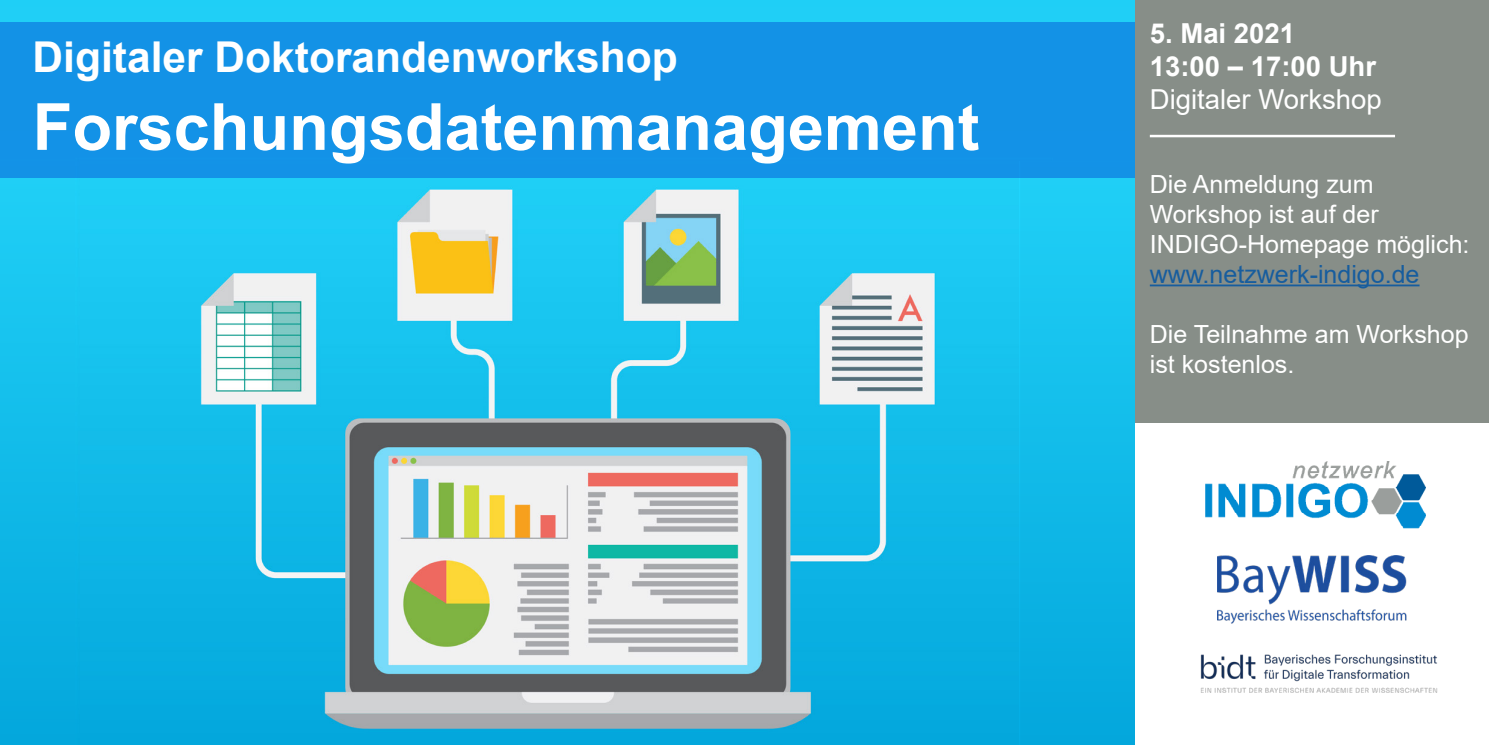
<style>
.page{position:relative;width:1489px;height:745px;background:#fff}
.page>*{position:absolute;margin:0;border:0;box-sizing:border-box;transform-origin:0 0}
.t1{font:700 65px "Arial";color:#fff}
.t2{font:700 42.5px "Arial";color:#fff}
.t3{font:700 27.5px "Arial";color:#fff}
.t4{font:27.5px "Arial";color:#fff}
.t5{font:25px/30px "Arial";color:#fff}
.t6{font:25px "Arial";color:#175d9e}
</style>
<div class="page">
<div style="left:1132px;top:0;width:356px;height:422px;background:#878e88"></div>
<div style="left:0;top:0;width:1133px;height:22px;background:#20cff6"></div>
<img style="left:0;top:178px;width:76px;height:566px">
<img style="left:76px;top:178px;width:943px;height:566px">
<img style="left:1019px;top:178px;width:114px;height:566px">
<hr style="left:1149px;top:284px;width:270px;height:2px;background:#175d9e">
<hr style="left:1149px;top:135px;width:245px;height:2px;background:#fff">
<img style="left:1205px;top:461px;width:219px;height:68px">
<img style="left:1200px;top:654px;width:238px;height:39px">
<img style="left:1217px;top:555px;width:190px;height:68px">
<div style="left:0;top:22px;width:1133px;height:156px;background:#1392e6"></div>
<p class="t2" style="left:33px;top:27px;width:646px">Digitaler Doktorandenworkshop</p>
<p class="t1" style="left:33px;top:81px;width:948px">Forschungsdatenmanagement</p>
<p class="t3" style="left:1149px;top:13px;width:147px">5. Mai 2021</p>
<p class="t3" style="left:1149px;top:46px;width:228px">13:00 – 17:00 Uhr</p>
<p class="t4" style="left:1149px;top:80px;width:233px">Digitaler Workshop</p>
<p class="t5" style="left:1149px;top:169px;width:225px">Die Anmeldung zum</p>
<p class="t5" style="left:1149px;top:199px;width:230px">Workshop ist auf der</p>
<p class="t5" style="left:1149px;top:229px;width:321px">INDIGO-Homepage möglich:</p>
<p class="t6" style="left:1149px;top:256px;width:271px">www.netzwerk-indigo.de</p>
<p class="t5" style="left:1149px;top:319px;width:320px">Die Teilnahme am Workshop ist kostenlos.</p>
</div>
